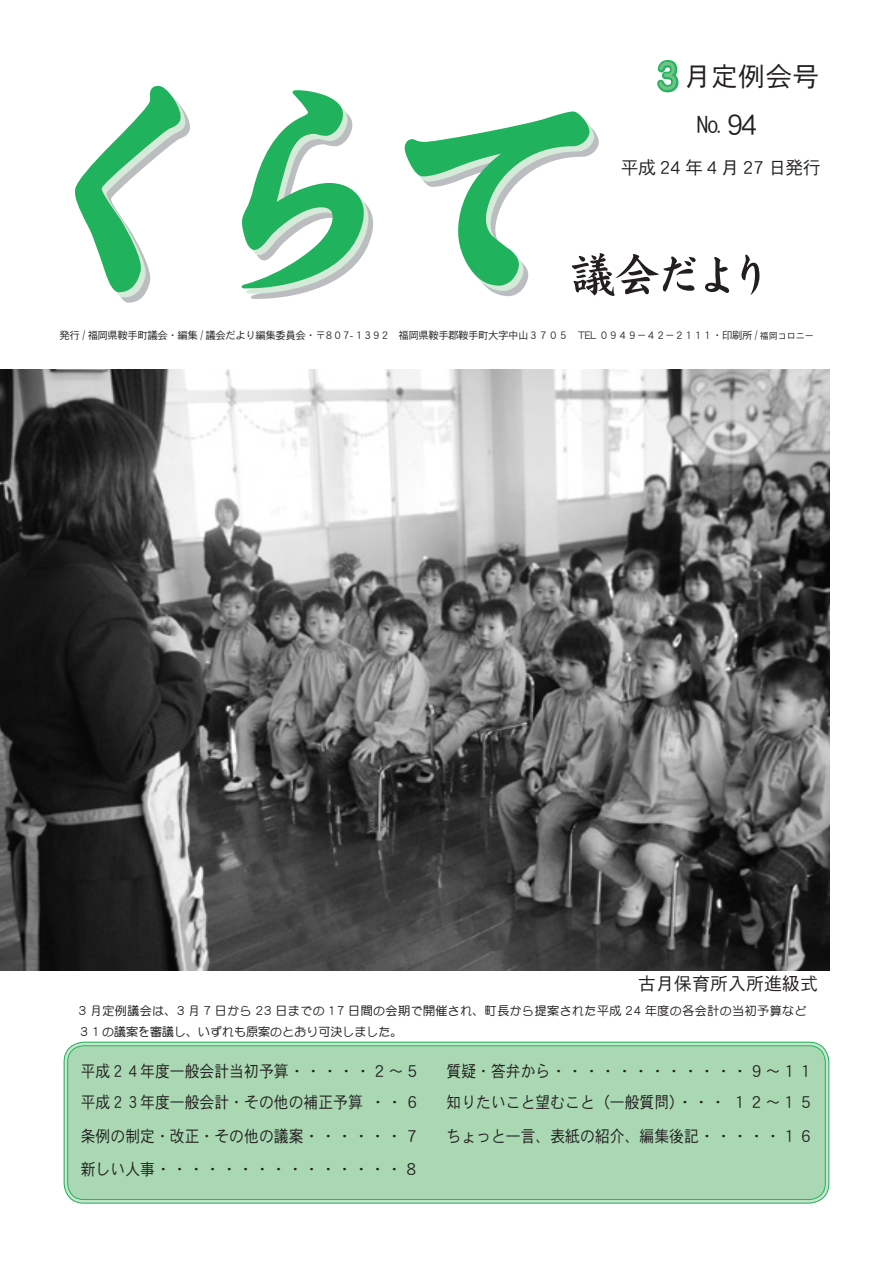
<style>
.page{position:relative;width:893px;height:1263px;background:#fff}
.page>*{position:absolute;margin:0;border:0;box-sizing:border-box;transform-origin:0 0}
.t1{font:37.65px "DFHS Maru Gothic Pro 6 N W4";color:#73c48a;scale:.88 1}
.t2{font:28.5px "DFHS Gothic Pro 6 W3";color:#231f20}
.t3{font:27px "DFHS Gothic Pro 6 W3";color:#231f20}
.t4{font:24px "DFHS Gothic Pro 6 W3";color:#231f20}
.t5{font:18px "DFHS Gothic Pro 6 W3";color:#231f20}
.t6{font:16.5px/31px "DFHS Gothic Pro 6 W3";color:#231f20;scale:.9 1}
.t7{font:12px/21px "DF Maru Gothic Pro 5 W5";letter-spacing:.04em;color:#231f20}
.t8{font:10.5px "DFHS Gothic Pro 6 W3";letter-spacing:-.05em;color:#231f20}
.t9{font:9px "DFHS Gothic Pro 6 W3";color:#231f20}
</style>
<div class="page">
<svg style="left:75px;top:86px;width:115px;height:217px"></svg>
<svg style="left:241px;top:90px;width:133px;height:209px"></svg>
<svg style="left:404px;top:111px;width:292px;height:185px"></svg>
<svg style="left:705px;top:257px;width:24px;height:36px"></svg>
<svg style="left:741px;top:255px;width:18px;height:40px"></svg>
<svg style="left:657px;top:60px;width:22px;height:33px"></svg>
<img style="left:0;top:370px;width:829px;height:600px">
<div style="left:66px;top:1044px;width:761px;height:157px;background:#aad8b3;border-radius:18px"></div>
<div style="left:64px;top:1042px;width:765px;height:161px;border:1px solid #20b25c;border-radius:20px"></div>
<div style="left:67px;top:1045px;width:759px;height:155px;border:1px solid #20b25c;border-radius:16px"></div>
<h1 class="t1" style="left:651px;top:48px;width:39px">３</h1>
<h3 class="t3" style="left:684px;top:56px;width:137px">月定例会号</h3>
<h2 class="t2" style="left:727px;top:103px;width:32px">94</h2>
<h3 class="t4" style="left:697px;top:106px;width:25px">No</h3>
<p class="t5" style="left:621px;top:154px;width:201px">平成 24 年 4 月 27 日発行</p>
<p class="t8" style="left:60px;top:328px;width:268px">発行 / 福岡県鞍手町議会・編集 / 議会だより編集委員会・〒</p>
<p class="t8" style="left:388px;top:328px;width:371px">　福岡県鞍手郡鞍手町大字中山３７０５　TEL ０９４９－４２－２１１１・印刷所 /</p>
<p class="t9" style="left:760px;top:329px;width:55px">福岡コロニー</p>
<p class="t8" style="left:324px;top:328px;width:68px">８０７- １３９２</p>
<p class="t5" style="left:638px;top:970px;width:181px">古月保育所入所進級式</p>
<p class="t7" style="left:78px;top:1000px;width:730px">3 月定例議会は、3 月 7 日から 23 日までの 17 日間の会期で開催され、町長から提案された平成 24 年度の各会計の当初予算など<br>３１の議案を審議し、いずれも原案のとおり可決しました。</p>
<p class="t6" style="left:81px;top:1056px;width:379px">平成２４年度一般会計当初予算・・・・・２~５平成２３年度一般会計・その他の補正予算・・６</p>
<p class="t6" style="left:81px;top:1120px;width:379px;line-height:32.8px">条例の制定・改正・その他の議案・・・・・・７新しい人事・・・・・・・・・・・・・・・８</p>
<p class="t6" style="left:446px;top:1056px;width:410px">質疑・答弁から・・・・・・・・・・・・９~１１知りたいこと望むこと（一般質問・( ・・１２~１５</p>
<p class="t6" style="left:446px;top:1121px;width:410px">ちょっと一言、表紙の紹介、編集後記・・・・・１６</p>
</div>
